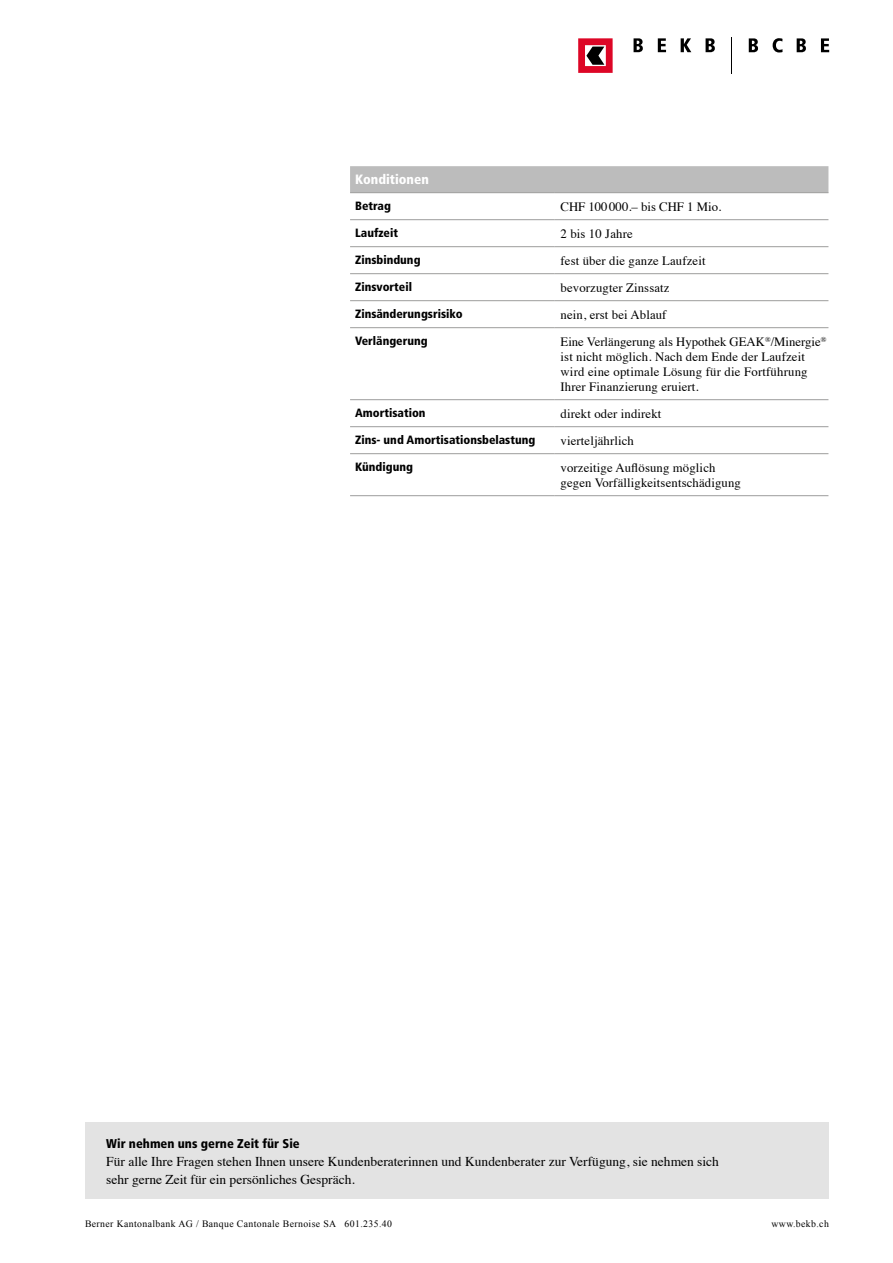
<style>
.page{position:relative;width:893px;height:1263px;background:#fff}
.page>*{position:absolute;margin:0;border:0;box-sizing:border-box;transform-origin:0 0}
.t1{font:13.5px/18px "Times";color:#000}
.t2{font:900 condensed 13.5px "Frutiger LT Std";color:#fff}
.t3{font:12.75px/15px "Times";letter-spacing:.01em;color:#000}
.t4{font:900 condensed 12.75px "Frutiger LT Std";color:#000}
.t5{font:900 condensed 12px "Frutiger LT Std";color:#000}
.t6{font:9.75px "Times New Roman";letter-spacing:.04em;color:#000}
</style>
<div class="page">
<div style="left:350px;top:166px;width:478px;height:26px;background:#bcbcbc"></div>
<hr style="left:350px;top:192px;width:204px;height:1px;background:#9d9d9c">
<hr style="left:554px;top:192px;width:274px;height:1px;background:#9d9d9c">
<hr style="left:350px;top:219px;width:204px;height:1px;background:#9d9d9c">
<hr style="left:554px;top:219px;width:274px;height:1px;background:#9d9d9c">
<hr style="left:350px;top:246px;width:204px;height:1px;background:#9d9d9c">
<hr style="left:554px;top:246px;width:274px;height:1px;background:#9d9d9c">
<hr style="left:350px;top:273px;width:204px;height:1px;background:#9d9d9c">
<hr style="left:554px;top:273px;width:274px;height:1px;background:#9d9d9c">
<hr style="left:350px;top:300px;width:204px;height:1px;background:#9d9d9c">
<hr style="left:554px;top:300px;width:274px;height:1px;background:#9d9d9c">
<hr style="left:350px;top:327px;width:204px;height:1px;background:#9d9d9c">
<hr style="left:554px;top:327px;width:274px;height:1px;background:#9d9d9c">
<hr style="left:350px;top:399px;width:204px;height:1px;background:#9d9d9c">
<hr style="left:554px;top:399px;width:274px;height:1px;background:#9d9d9c">
<hr style="left:350px;top:426px;width:204px;height:1px;background:#9d9d9c">
<hr style="left:554px;top:426px;width:274px;height:1px;background:#9d9d9c">
<hr style="left:350px;top:453px;width:204px;height:1px;background:#9d9d9c">
<hr style="left:554px;top:453px;width:274px;height:1px;background:#9d9d9c">
<hr style="left:350px;top:495px;width:204px;height:1px;background:#9d9d9c">
<hr style="left:554px;top:495px;width:274px;height:1px;background:#9d9d9c">
<div style="left:85px;top:1123px;width:744px;height:76px;background:#e3e3e3"></div>
<svg style="left:634px;top:38px;width:9px;height:14px"></svg>
<svg style="left:658px;top:38px;width:8px;height:14px"></svg>
<svg style="left:681px;top:38px;width:10px;height:14px"></svg>
<svg style="left:706px;top:38px;width:9px;height:14px"></svg>
<svg style="left:749px;top:38px;width:9px;height:14px"></svg>
<svg style="left:773px;top:38px;width:9px;height:14px"></svg>
<svg style="left:797px;top:38px;width:9px;height:14px"></svg>
<svg style="left:821px;top:38px;width:8px;height:14px"></svg>
<hr style="left:731px;top:38px;width:1px;height:36px;background:#000">
<svg style="left:578px;top:38px;width:35px;height:35px"></svg>
<p class="t2" style="left:355px;top:171px;width:75px">Konditionen</p>
<p class="t5" style="left:355px;top:199px;width:37px">Betrag</p>
<p class="t3" style="left:561px;top:198px;width:162px">CHF 100 000.– bis CHF 1 Mio.</p>
<p class="t5" style="left:355px;top:226px;width:44px">Laufzeit</p>
<p class="t3" style="left:561px;top:225px;width:74px">2 bis 10 Jahre</p>
<p class="t5" style="left:355px;top:253px;width:67px">Zinsbindung</p>
<p class="t3" style="left:561px;top:252px;width:147px">fest über die ganze Laufzeit</p>
<p class="t5" style="left:355px;top:280px;width:58px">Zinsvorteil</p>
<p class="t3" style="left:561px;top:279px;width:110px">bevorzugter Zinssatz</p>
<p class="t5" style="left:355px;top:307px;width:109px">Zinsänderungsrisiko</p>
<p class="t3" style="left:561px;top:306px;width:107px">nein, erst bei Ablauf</p>
<p class="t5" style="left:355px;top:334px;width:74px">Verlängerung</p>
<p class="t3" style="left:561px;top:333px;width:267px">Eine Verlängerung als Hypothek GEAK<sup>®</sup>/Minergie<sup>® </sup>ist nicht möglich. Nach dem Ende der Laufzeit wird eine optimale Lösung für die Fortführung Ihrer Finanzierung eruiert.</p>
<p class="t5" style="left:355px;top:406px;width:72px">Amortisation</p>
<p class="t3" style="left:561px;top:405px;width:102px">direkt oder indirekt</p>
<p class="t5" style="left:355px;top:433px;width:182px">Zins- und Amortisationsbelastung</p>
<p class="t3" style="left:561px;top:432px;width:75px">vierteljährlich</p>
<p class="t5" style="left:355px;top:460px;width:59px">Kündigung</p>
<p class="t3" style="left:561px;top:459px;width:182px">vorzeitige Auflösung möglich gegen Vorfälligkeitsentschädigung</p>
<p class="t4" style="left:106px;top:1136px;width:195px">Wir nehmen uns gerne Zeit für Sie</p>
<p class="t1" style="left:106px;top:1151px;width:614px">Für alle Ihre Fragen stehen Ihnen unsere Kundenberaterinnen und Kundenberater zur Verfügung, sie nehmen sich sehr gerne Zeit für ein persönliches Gespräch.</p>
<p class="t6" style="left:85px;top:1217px;width:308px">Berner Kantonalbank AG / Banque Cantonale Bernoise SA 601.235.40</p>
<p class="t6" style="left:771px;top:1217px;width:59px">www.bekb.ch</p>
</div>
